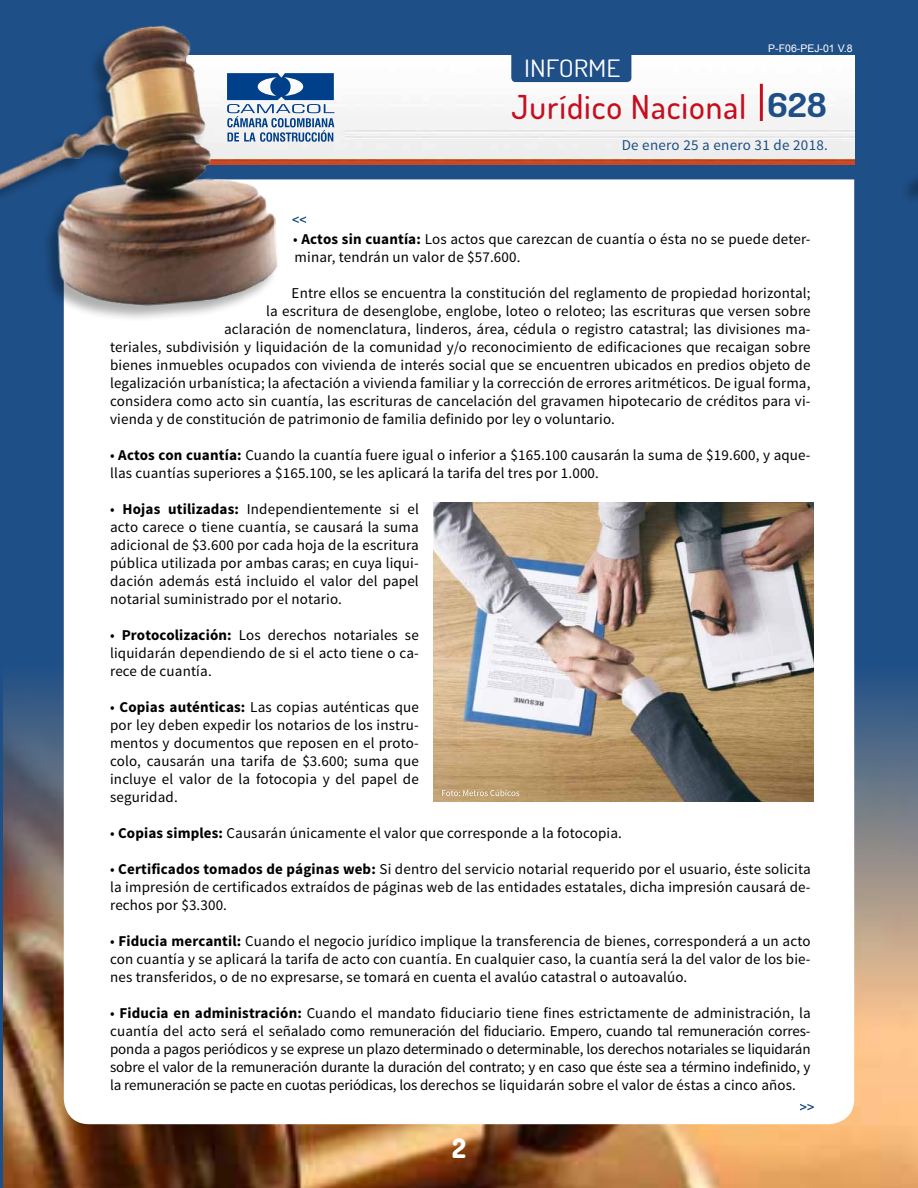
<style>
.page{position:relative;width:918px;height:1188px;background:#1e4f87}
.page>*{position:absolute;margin:0;border:0;box-sizing:border-box;transform-origin:0 0}
.t1{font:500 33px "Dosis";letter-spacing:.03em;color:#c50e1f}
.t2{font:800 27px "Dosis";color:#fff}
.t3{font:24px "Dosis";color:#fff;scale:1.14 1}
.t4{font:15px/18px "Source Sans Pro";letter-spacing:.01em;color:#000;text-align:justify}
.t5{font:15px "Source Sans Pro";letter-spacing:.02em;color:#1e4f87}
.t6{font:10.5px "Arial";color:#fff}
.s1{font-weight:700;color:#1e4f87}
.s2{font-weight:700}
</style>
<div class="page">
<img style="left:4px;top:665px;width:914px;height:523px">
<div style="left:64px;top:179px;width:790px;height:945px;background:#fff"></div>
<img style="left:281px;top:55px;width:573px;height:109px">
<div style="left:511px;top:37px;width:120px;height:45px;background:#1e4f87;border-radius:4px"></div>
<hr style="left:760px;top:84px;width:3px;height:37px;background:#c50e1f">
<div style="left:0;top:26px;width:278px;height:297px;background:#000;opacity:.32"></div>
<img style="left:0;top:25px;width:281px;height:291px">
<svg style="left:227px;top:73px;width:107px;height:69px;background:#7898be"></svg>
<svg style="left:292px;top:216px;width:14px;height:7px"></svg>
<svg style="left:800px;top:1104px;width:14px;height:6px"></svg>
<img style="left:434px;top:502px;width:380px;height:299px">
<svg style="left:442px;top:790px;width:77px;height:6px"></svg>
<h3 class="t3" style="left:524px;top:53px;width:86px">INFORME</h3>
<p class="t6" style="left:768px;top:42px;width:86px">P-F06-PEJ-01 V.8</p>
<h1 class="t1" style="left:512px;top:85px;width:317px">Jurídico Nacional <span class="s1">628</span></h1>
<p class="t5" style="left:622px;top:136px;width:208px">De enero 25 a enero 31 de 2018.</p>
<p class="t4" style="left:293px;top:231px;width:519px">• <span class="s2">Actos sin cuantía:</span> Los actos que carezcan de cuantía o ésta no se puede deter&shy;minar, tendrán un valor de $57.600.</p>
<p class="t4" style="left:292px;top:285px;width:521px">Entre ellos se encuentra la constitución del reglamento de propiedad horizontal;</p>
<p class="t4" style="left:266px;top:303px;width:546px">la escritura de desenglobe, englobe, loteo o reloteo; las escrituras que versen sobre</p>
<p class="t4" style="left:224px;top:321px;width:588px">aclaración de nomenclatura, linderos, área, cédula o registro catastral; las divisiones ma-</p>
<p class="t4" style="left:110px;top:339px;width:702px">teriales, subdivisión y liquidación de la comunidad y/o reconocimiento de edificaciones que recaigan sobre</p>
<p class="t4" style="left:110px;top:357px;width:702px">bienes inmuebles ocupados con vivienda de interés social que se encuentren ubicados en predios objeto de</p>
<p class="t4" style="left:110px;top:375px;width:702px">legalización urbanística; la afectación a vivienda familiar y la corrección de errores aritméticos. De igual forma,</p>
<p class="t4" style="left:110px;top:393px;width:702px">considera como acto sin cuantía, las escrituras de cancelación del gravamen hipotecario de créditos para vi-</p>
<p class="t4" style="left:110px;top:411px;width:506px">vienda y de constitución de patrimonio de familia definido por ley o voluntario.</p>
<p class="t4" style="left:110px;top:447px;width:702px">• <span class="s2">Actos con cuantía:</span> Cuando la cuantía fuere igual o inferior a $165.100 causarán la suma de $19.600, y aque&shy;llas cuantías superiores a $165.100, se les aplicará la tarifa del tres por 1.000.</p>
<p class="t4" style="left:110px;top:501px;width:310px">• <span class="s2">Hojas utilizadas:</span> Independientemente si el acto carece o tiene cuantía, se causará la suma adicional de $3.600 por cada hoja de la escritura pública utilizada por ambas caras; en cuya liqui&shy;dación además está incluido el valor del papel notarial suministrado por el notario.</p>
<p class="t4" style="left:110px;top:627px;width:310px">• <span class="s2">Protocolización:</span> Los derechos notariales se liquidarán dependiendo de si el acto tiene o ca&shy;rece de cuantía.</p>
<p class="t4" style="left:110px;top:699px;width:310px">• <span class="s2">Copias auténticas:</span> Las copias auténticas que por ley deben expedir los notarios de los instru&shy;mentos y documentos que reposen en el proto&shy;colo, causarán una tarifa de $3.600; suma que incluye el valor de la fotocopia y del papel de seguridad.</p>
<p class="t4" style="left:110px;top:825px;width:513px">• <span class="s2">Copias simples:</span> Causarán únicamente el valor que corresponde a la fotocopia.</p>
<p class="t4" style="left:110px;top:861px;width:702px">• <span class="s2">Certificados tomados de páginas web:</span> Si dentro del servicio notarial requerido por el usuario, éste solicita la impresión de certificados extraídos de páginas web de las entidades estatales, dicha impresión causará de&shy;rechos por $3.300.</p>
<p class="t4" style="left:110px;top:933px;width:702px">• <span class="s2">Fiducia mercantil:</span> Cuando el negocio jurídico implique la transferencia de bienes, corresponderá a un acto con cuantía y se aplicará la tarifa de acto con cuantía. En cualquier caso, la cuantía será la del valor de los bie&shy;nes transferidos, o de no expresarse, se tomará en cuenta el avalúo catastral o autoavalúo.</p>
<p class="t4" style="left:110px;top:1005px;width:702px">• <span class="s2">Fiducia en administración:</span> Cuando el mandato fiduciario tiene fines estrictamente de administración, la cuantía del acto será el señalado como remuneración del fiduciario. Empero, cuando tal remuneración corres&shy;ponda a pagos periódicos y se exprese un plazo determinado o determinable, los derechos notariales se liquidarán sobre el valor de la remuneración durante la duración del contrato; y en caso que éste sea a término indefinido, y la remuneración se pacte en cuotas periódicas, los derechos se liquidarán sobre el valor de éstas a cinco años.</p>
<h2 class="t2" style="left:452px;top:1131px;width:15px">2</h2>
</div>
